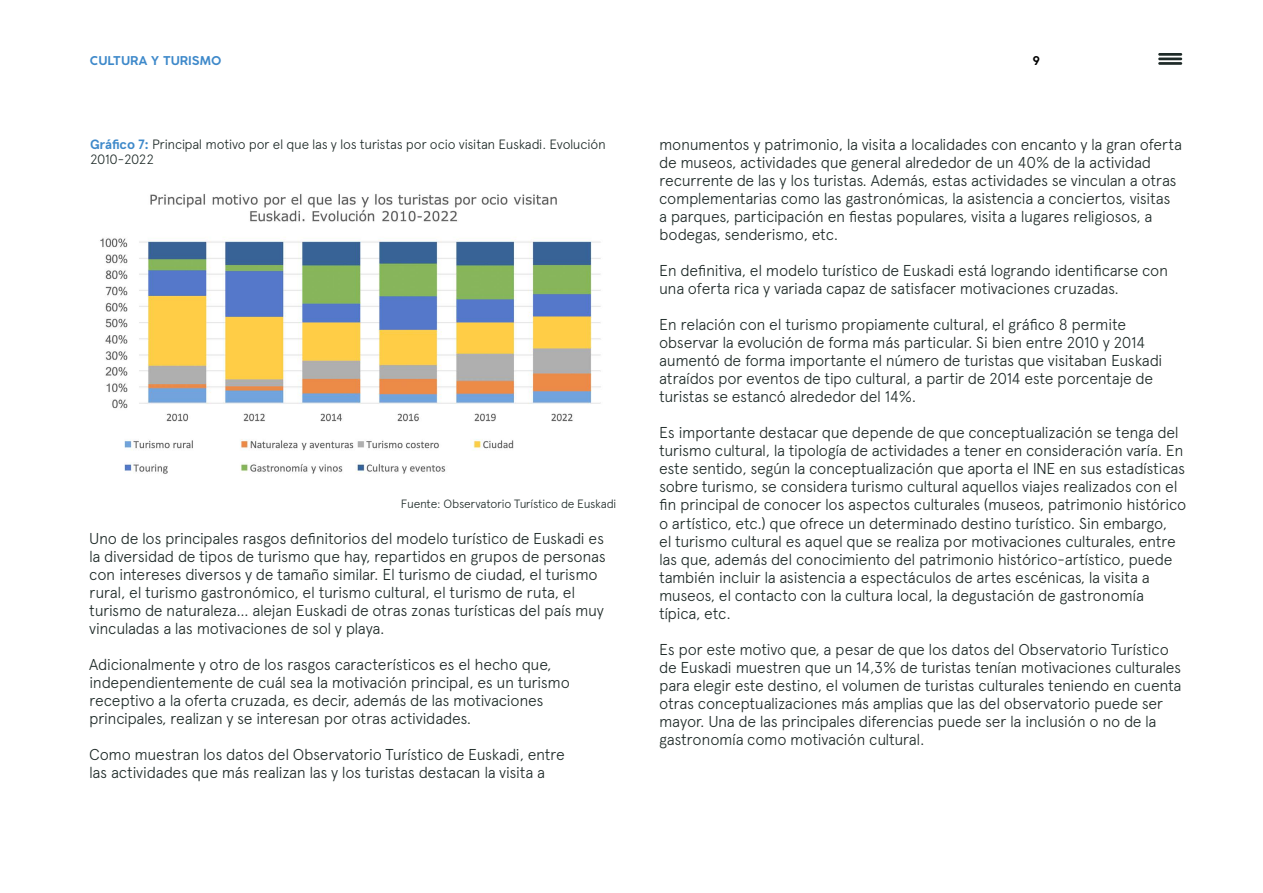
<style>
.page{position:relative;width:1263px;height:893px;background:#fff}
.page>*{position:absolute;margin:0;border:0;box-sizing:border-box;transform-origin:0 0}
.t1{font:300 15.75px/18px "Apercu";letter-spacing:-.025em;color:#1e2a28}
.t2{font:300 13.5px/15px "Apercu";letter-spacing:-.025em;color:#1e2a28}
.t3{font:300 12px "Apercu";letter-spacing:-.025em;color:#1e2a28}
.t4{font:300 12px "Cocogoose Pro";color:#3e89ca}
.t5{font:300 12px "Cocogoose Pro";color:#000}
.s1{font-weight:700;color:#3e89ca}
</style>
<div class="page">
<hr style="left:1158px;top:53px;width:24px;height:3px;background:#1e2a28">
<hr style="left:1158px;top:58px;width:24px;height:2px;background:#1e2a28">
<hr style="left:1158px;top:62px;width:24px;height:3px;background:#1e2a28">
<img style="left:100px;top:194px;width:501px;height:280px">
<p class="t4" style="left:90px;top:53px;width:133px">CULTURA Y TURISMO</p>
<p class="t5" style="left:1033px;top:52px;width:9px">9</p>
<p class="t2" style="left:90px;top:136px;width:517px"><span class="s1">Gráfico 7:</span> Principal motivo por el que las y los turistas por ocio visitan Euskadi. Evolución<br>2010-2022</p>
<p class="t3" style="left:401px;top:497px;width:217px">Fuente: Observatorio Turístico de Euskadi</p>
<p class="t1" style="left:89px;top:529px;width:518px">Uno de los principales rasgos definitorios del modelo turístico de Euskadi es la diversidad de tipos de turismo que hay, repartidos en grupos de personas con intereses diversos y de tamaño similar. El turismo de ciudad, el turismo rural, el turismo gastronómico, el turismo cultural, el turismo de ruta, el turismo de naturaleza… alejan Euskadi de otras zonas turísticas del país muy vinculadas a las motivaciones de sol y playa.</p>
<p class="t1" style="left:89px;top:655px;width:482px">Adicionalmente y otro de los rasgos característicos es el hecho que, independientemente de cuál sea la motivación principal, es un turismo receptivo a la oferta cruzada, es decir, además de las motivaciones principales, realizan y se interesan por otras actividades.</p>
<p class="t1" style="left:89px;top:745px;width:477px">Como muestran los datos del Observatorio Turístico de Euskadi, entre las actividades que más realizan las y los turistas destacan la visita a</p>
<p class="t1" style="left:659px;top:136px;width:524px">monumentos y patrimonio, la visita a localidades con encanto y la gran oferta de museos, actividades que general alrededor de un 40% de la actividad recurrente de las y los turistas. Además, estas actividades se vinculan a otras complementarias como las gastronómicas, la asistencia a conciertos, visitas a parques, participación en fiestas populares, visita a lugares religiosos, a bodegas, senderismo, etc.</p>
<p class="t1" style="left:659px;top:262px;width:511px">En definitiva, el modelo turístico de Euskadi está logrando identificarse con una oferta rica y variada capaz de satisfacer motivaciones cruzadas.</p>
<p class="t1" style="left:659px;top:316px;width:505px">En relación con el turismo propiamente cultural, el gráfico 8 permite observar la evolución de forma más particular. Si bien entre 2010 y 2014 aumentó de forma importante el número de turistas que visitaban Euskadi atraídos por eventos de tipo cultural, a partir de 2014 este porcentaje de turistas se estancó alrededor del 14%.</p>
<p class="t1" style="left:659px;top:424px;width:529px">Es importante destacar que depende de que conceptualización se tenga del turismo cultural, la tipología de actividades a tener en consideración varía. En este sentido, según la conceptualización que aporta el INE en sus estadísticas sobre turismo, se considera turismo cultural aquellos viajes realizados con el fin principal de conocer los aspectos culturales (museos, patrimonio histórico o artístico, etc.) que ofrece un determinado destino turístico. Sin embargo,<br>el turismo cultural es aquel que se realiza por motivaciones culturales, entre las que, además del conocimiento del patrimonio histórico-artístico, puede también incluir la asistencia a espectáculos de artes escénicas, la visita a museos, el contacto con la cultura local, la degustación de gastronomía típica, etc.</p>
<p class="t1" style="left:659px;top:640px;width:524px">Es por este motivo que, a pesar de que los datos del Observatorio Turístico de Euskadi muestren que un 14,3% de turistas tenían motivaciones culturales para elegir este destino, el volumen de turistas culturales teniendo en cuenta otras conceptualizaciones más amplias que las del observatorio puede ser mayor. Una de las principales diferencias puede ser la inclusión o no de la gastronomía como motivación cultural.</p>
</div>
